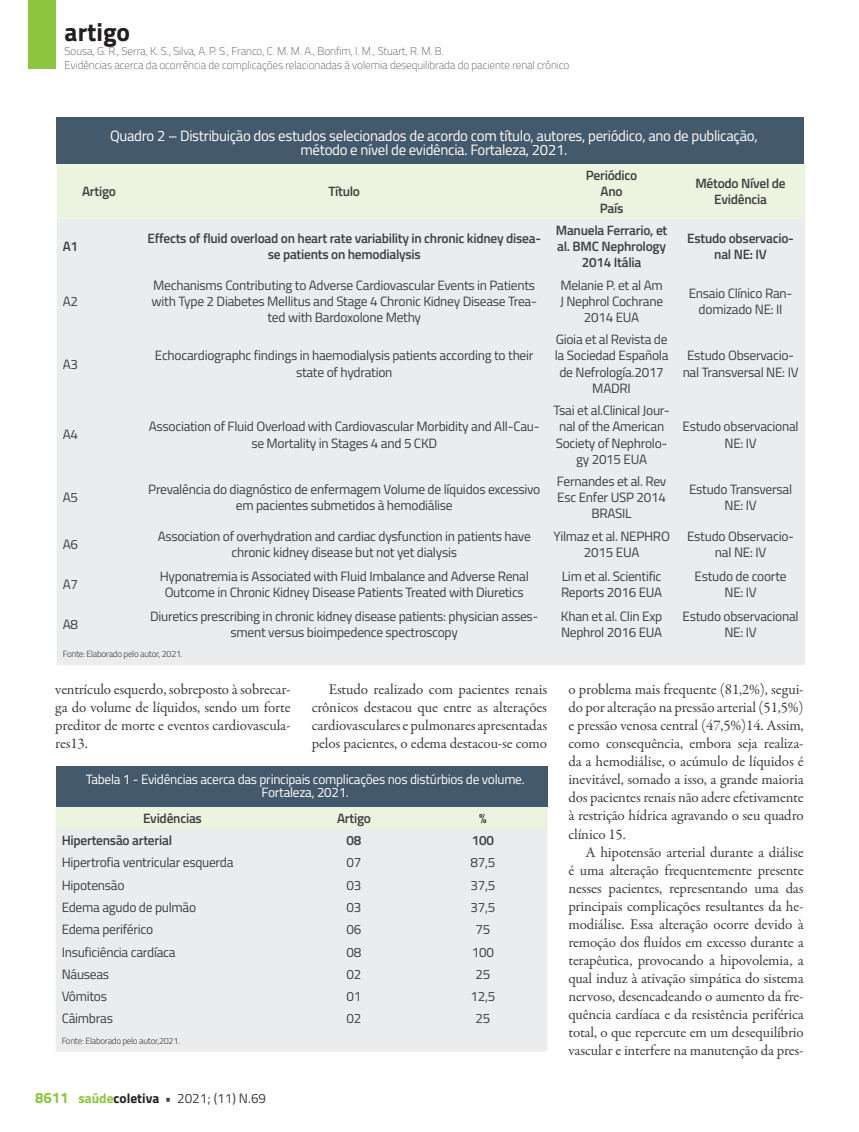
<style>
.page{position:relative;width:859px;height:1132px;background:#fff}
.page>*{position:absolute;margin:0;border:0;box-sizing:border-box;transform-origin:0 0}
.t1{font:700 25.5px "Titillium";color:#231f20}
.t2{font:15px/18px "Garamond Premr Pro";letter-spacing:-.01em;color:#3e3e3f;text-align:justify}
.t3{font:15px/13.5px "Titillium";letter-spacing:-.02em;color:#fff;text-align:center}
.t4{font:13.5px/16.2px "Titillium";letter-spacing:-.02em;color:#3e3e3f;text-align:center}
.t5{font:600 13.5px/16.2px "Titillium";letter-spacing:-.02em;color:#3e3e3f;text-align:center}
.t6{font:13.5px/13.5px "Titillium";letter-spacing:-.02em;color:#fff;text-align:center}
.t7{font:100 11.25px/13.5px "Titillium";letter-spacing:-.01em;color:#3e3e3f}
.t8{font:300 9px "Titillium";letter-spacing:-.03em;color:#3e3e3f}
.s1{font-weight:700;font-size:15px;color:#8bc63e}
.s2{font-weight:700;color:#8bc63e}
.s3{font-weight:700;color:#231f20}
.s4{font-weight:700}
</style>
<div class="page">
<div style="left:28px;top:0;width:27px;height:69px;background:#8bc63e"></div>
<div style="left:57px;top:164px;width:748px;height:54px;background:#ecf4df"></div>
<div style="left:57px;top:218px;width:748px;height:446px;background:#ebecee"></div>
<div style="left:57px;top:118px;width:747px;height:46px;background:#44596b"></div>
<div style="left:56px;top:806px;width:491px;height:22px;background:#ecf4df"></div>
<div style="left:56px;top:828px;width:491px;height:223px;background:#ebecee"></div>
<div style="left:56px;top:766px;width:491px;height:40px;background:#44596b"></div>
<h1 class="t1" style="left:65px;top:12px;width:67px">artigo</h1>
<p class="t7" style="left:65px;top:44px;width:506px">Sousa, G. R., Serra, K. S., Silva, A. P. S., Franco, C. M. M. A., Bonfim, I. M., Stuart, R. M. B.<br>Evidências acerca da ocorrência de complicações relacionadas à volemia desequilibrada do paciente renal crônico</p>
<p class="t3" style="left:110px;top:128px;width:649px">Quadro 2 – Distribuição dos estudos selecionados de acordo com título, autores, periódico, ano de publicação, método e nível de evidência. Fortaleza, 2021.</p>
<p class="t5" style="left:82px;top:183px;width:35px">Artigo</p>
<p class="t5" style="left:328px;top:183px;width:33px">Título</p>
<p class="t5" style="left:586px;top:166px;width:53px">Periódico<br>Ano<br>País</p>
<p class="t5" style="left:695px;top:175px;width:92px">Método Nível de<br>Evidência</p>
<p class="t5" style="left:63px;top:237px;width:17px">A1</p>
<p class="t5" style="left:148px;top:229px;width:395px">Effects of fluid overload on heart rate variability in chronic kidney disea&shy;se patients on hemodialysis</p>
<p class="t5" style="left:556px;top:221px;width:113px">Manuela Ferrario, et al. BMC Nephrology<br>2014 Itália</p>
<p class="t5" style="left:687px;top:229px;width:108px">Estudo observacio&shy;nal NE: IV</p>
<p class="t4" style="left:63px;top:292px;width:17px">A2</p>
<p class="t4" style="left:152px;top:276px;width:387px">Mechanisms Contributing to Adverse Cardiovascular Events in Patients with Type 2 Diabetes Mellitus and Stage 4 Chronic Kidney Disease Trea&shy;ted with Bardoxolone Methy</p>
<p class="t4" style="left:560px;top:276px;width:105px">Melanie P. et al Am<br>J Nephrol Cochrane<br>2014 EUA</p>
<p class="t4" style="left:689px;top:284px;width:105px">Ensaio Clínico Ran&shy;domizado NE: II</p>
<p class="t4" style="left:63px;top:355px;width:17px">A3</p>
<p class="t4" style="left:155px;top:347px;width:380px">Echocardiographc findings in haemodialysis patients according to their state of hydration</p>
<p class="t4" style="left:63px;top:426px;width:17px">A4</p>
<p class="t4" style="left:149px;top:418px;width:393px">Association of Fluid Overload with Cardiovascular Morbidity and All-Cau&shy;se Mortality in Stages 4 and 5 CKD</p>
<p class="t4" style="left:555px;top:330px;width:115px">Gioia et al Revista de la Sociedad Española de Nefrología.2017<br>MADRI</p>
<p class="t4" style="left:554px;top:401px;width:117px">Tsai et al.Clinical Jour&shy;nal of the American<br>Society of Nephrolo&shy;gy 2015 EUA</p>
<p class="t4" style="left:683px;top:347px;width:117px">Estudo Observacio&shy;nal Transversal NE: IV</p>
<p class="t4" style="left:683px;top:418px;width:118px">Estudo observacional<br>NE: IV</p>
<p class="t4" style="left:63px;top:488px;width:17px">A5</p>
<p class="t4" style="left:148px;top:480px;width:393px">Prevalência do diagnóstico de enfermagem Volume de líquidos excessivo em pacientes submetidos à hemodiálise</p>
<p class="t4" style="left:557px;top:472px;width:111px">Fernandes et al. Rev<br>Esc Enfer USP 2014<br>BRASIL</p>
<p class="t4" style="left:689px;top:480px;width:105px">Estudo Transversal<br>NE: IV</p>
<p class="t4" style="left:63px;top:535px;width:17px">A6</p>
<p class="t4" style="left:158px;top:527px;width:375px">Association of overhydration and cardiac dysfunction in patients have chronic kidney disease but not yet dialysis</p>
<p class="t4" style="left:553px;top:527px;width:118px">Yilmaz et al. NEPHRO<br>2015 EUA</p>
<p class="t4" style="left:687px;top:527px;width:109px">Estudo Observacio&shy;nal NE: IV</p>
<p class="t4" style="left:63px;top:575px;width:17px">A7</p>
<p class="t4" style="left:160px;top:567px;width:371px">Hyponatremia is Associated with Fluid Imbalance and Adverse Renal<br>Outcome in Chronic Kidney Disease Patients Treated with Diuretics</p>
<p class="t4" style="left:561px;top:567px;width:103px;text-align:left">Lim et al. Scientific<br>Reports 2016 EUA</p>
<p class="t4" style="left:695px;top:567px;width:94px">Estudo de coorte<br>NE: IV</p>
<p class="t4" style="left:63px;top:615px;width:17px">A8</p>
<p class="t4" style="left:150px;top:607px;width:390px">Diuretics prescribing in chronic kidney disease patients: physician asses&shy;sment versus bioimpedence spectroscopy</p>
<p class="t4" style="left:561px;top:607px;width:103px;text-align:left">Khan et al. Clin Exp<br>Nephrol 2016 EUA</p>
<p class="t4" style="left:683px;top:607px;width:118px">Estudo observacional<br>NE: IV</p>
<p class="t8" style="left:63px;top:647px;width:122px">Fonte: Elaborado pelo autor, 2021.</p>
<p class="t2" style="left:55px;top:680px;width:237px">ventrículo esquerdo, sobreposto à sobrecar&shy;ga do volume de líquidos, sendo um forte preditor de morte e eventos cardiovascula&shy;res13.</p>
<p class="t2" style="left:312px;top:680px;width:237px;text-indent:17px">Estudo realizado com pacientes renais crônicos destacou que entre as alterações cardiovasculares e pulmonares apresentadas pelos pacientes, o edema destacou-se como</p>
<p class="t2" style="left:568px;top:680px;width:237px">o problema mais frequente (81,2%), segui&shy;do por alteração na pressão arterial (51,5%) e pressão venosa central (47,5%)14. Assim, como consequência, embora seja realiza&shy;da a hemodiálise, o acúmulo de líquidos é inevitável, somado a isso, a grande maioria dos pacientes renais não adere efetivamente à restrição hídrica agravando o seu quadro clínico 15.</p>
<p class="t2" style="left:568px;top:842px;width:237px;text-indent:17px">A hipotensão arterial durante a diálise é uma alteração frequentemente presente nesses pacientes, representando uma das principais complicações resultantes da he&shy;modiálise. Essa alteração ocorre devido à remoção dos fluídos em excesso durante a terapêutica, provocando a hipovolemia, a qual induz à ativação simpática do sistema nervoso, desencadeando o aumento da fre&shy;quência cardíaca e da resistência periférica total, o que repercute em um desequilíbrio vascular e interfere na manutenção da pres-</p>
<p class="t6" style="left:86px;top:771px;width:440px">Tabela 1 - Evidências acerca das principais complicações nos distúrbios de volume.<br>Fortaleza, 2021.</p>
<p class="t5" style="left:143px;top:809px;width:60px">Evidências</p>
<p class="t5" style="left:337px;top:809px;width:35px">Artigo</p>
<p class="t5" style="left:479px;top:809px;width:9px">%</p>
<p class="t5" style="left:62px;top:831px;width:112px">Hipertensão arterial</p>
<p class="t5" style="left:347px;top:831px;width:16px">08</p>
<p class="t5" style="left:472px;top:831px;width:24px">100</p>
<p class="t4" style="left:62px;top:853px;width:173px">Hipertrofia ventricular esquerda</p>
<p class="t4" style="left:347px;top:853px;width:16px">07</p>
<p class="t4" style="left:471px;top:853px;width:26px">87,5</p>
<p class="t4" style="left:62px;top:875px;width:64px">Hipotensão</p>
<p class="t4" style="left:347px;top:875px;width:16px">03</p>
<p class="t4" style="left:471px;top:875px;width:26px">37,5</p>
<p class="t4" style="left:62px;top:898px;width:136px">Edema agudo de pulmão</p>
<p class="t4" style="left:347px;top:898px;width:16px">03</p>
<p class="t4" style="left:471px;top:898px;width:26px">37,5</p>
<p class="t4" style="left:62px;top:920px;width:93px">Edema periférico</p>
<p class="t4" style="left:347px;top:920px;width:16px">06</p>
<p class="t4" style="left:476px;top:920px;width:16px">75</p>
<p class="t4" style="left:62px;top:942px;width:115px">Insuficiência cardíaca</p>
<p class="t4" style="left:347px;top:942px;width:16px">08</p>
<p class="t4" style="left:472px;top:942px;width:24px">100</p>
<p class="t4" style="left:62px;top:964px;width:49px">Náuseas</p>
<p class="t4" style="left:347px;top:964px;width:16px">02</p>
<p class="t4" style="left:476px;top:964px;width:16px">25</p>
<p class="t4" style="left:62px;top:987px;width:47px">Vômitos</p>
<p class="t4" style="left:347px;top:987px;width:16px">01</p>
<p class="t4" style="left:471px;top:987px;width:26px">12,5</p>
<p class="t4" style="left:62px;top:1009px;width:53px">Câimbras</p>
<p class="t4" style="left:347px;top:1009px;width:16px">02</p>
<p class="t4" style="left:476px;top:1009px;width:16px">25</p>
<p class="t8" style="left:62px;top:1033px;width:120px">Fonte: Elaborado pelo autor,2021.</p>
<p class="t4" style="left:35px;top:1088px;width:233px"><span class="s1">8611</span> <span class="s2">saúde</span><span class="s3">coletiva</span> <span class="s4">•</span> 2021; (11) N.69</p>
</div>
